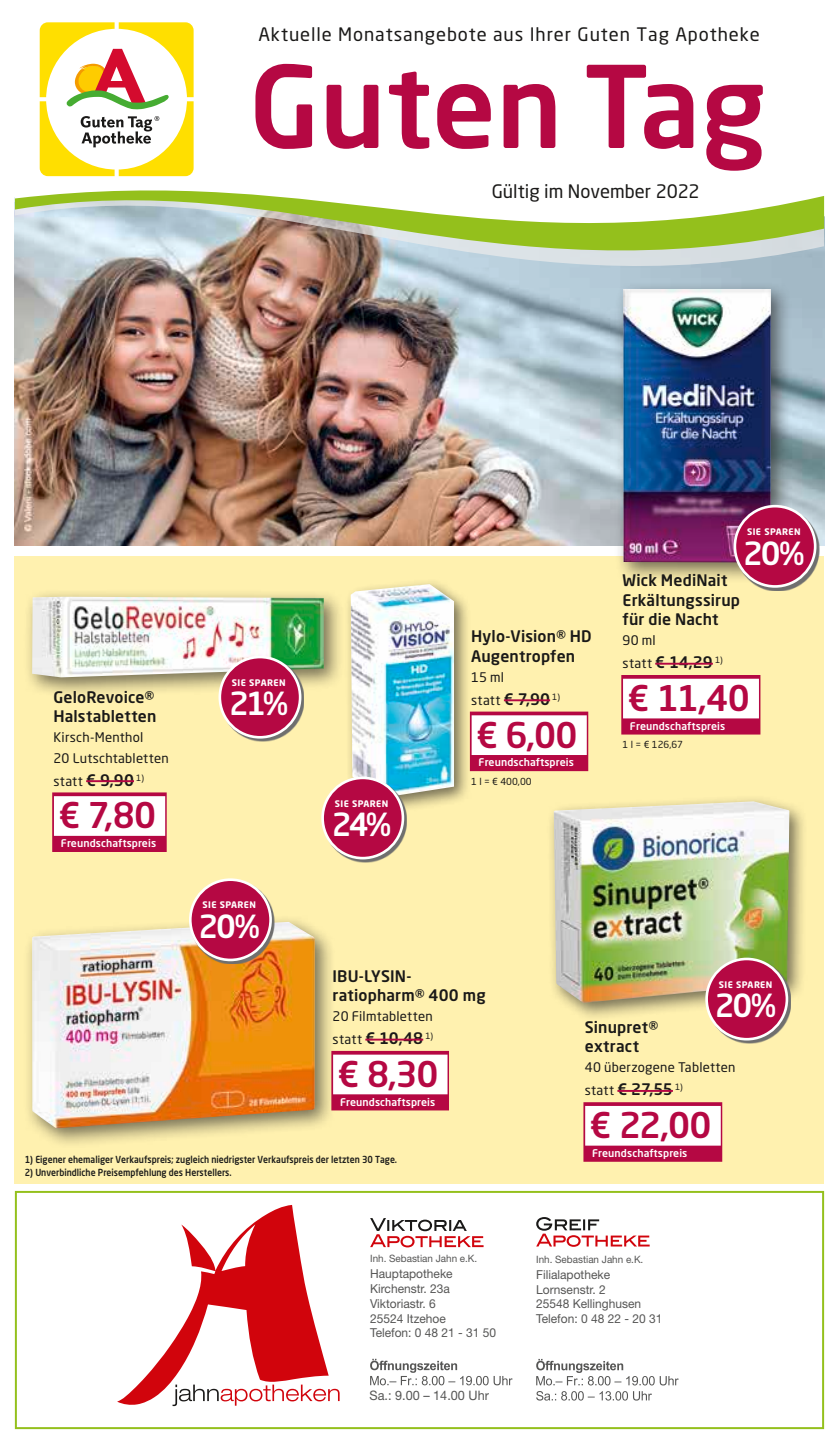
<style>
.page{position:relative;width:839px;height:1444px;background:#fff}
.page>*{position:absolute;margin:0;border:0;box-sizing:border-box;transform-origin:0 0}
.t1{font:500 112px "Neo Sans Pro";color:#b50843}
._04_Angebotspreis{font:500 35px "Neo Sans Pro";letter-spacing:-.025em;color:#b50843}
.Prozente{font:500 31.5px "Neo Sans Pro";letter-spacing:-.07em;color:#fff}
.t2{font:18.38px "Neo Sans Pro";letter-spacing:.05em;color:#1a1918}
.t3{font:18.38px "Neo Sans Pro";color:#1a1918}
._01_Artikel{font:500 15.75px/19.2px "Neo Sans Pro";letter-spacing:.01em;color:#1a1918}
._03_statt_Preis{font:500 15.75px "Neo Sans Pro";letter-spacing:-.01em;color:#1a1918}
._02_Text{font:13.12px "Neo Sans Pro";letter-spacing:.015em;color:#1a1918}
._03_statt_Preis-2{font:13.12px "Neo Sans Pro";letter-spacing:.025em;color:#1a1918}
.t4{font:12.95px "Helvetica Neue";color:#565655}
.t5{font:12.25px/14.7px "Helvetica Neue";color:#565655}
._07_T_Wirberaten{font:500 10.5px "Neo Sans Pro";letter-spacing:.01em;color:#fff}
.t6{font:10.15px "Helvetica Neue";color:#565655}
.t7{font:500 9.62px "Neo Sans Pro";color:#1d1d1b;scale:.9 1}
._05_Grundpreis{font:9.62px "Neo Sans Pro";color:#1a1918}
.Sparen{font:700 8.92px "Neo Sans Pro";letter-spacing:.05em;color:#fff}
.s1{font-weight:500;font-size:15.75px}
.s2{font-weight:400;font-size:13.12px}
</style>
<div class="page">
<img style="left:15px;top:301px;width:808px;height:245px">
<div style="left:15px;top:556px;width:808px;height:627px;background:#fff1af"></div>
<img style="left:15px;top:161px;width:808px;height:140px">
<svg style="left:40px;top:22px;width:153px;height:154px"></svg>
<svg style="left:117px;top:1205px;width:222px;height:201px"></svg>
<svg style="left:370px;top:1358px;width:142px;height:27px"></svg>
<svg style="left:370px;top:1218px;width:113px;height:29px"></svg>
<svg style="left:536px;top:1391px;width:115px;height:9px"></svg>
<svg style="left:536px;top:1358px;width:142px;height:27px"></svg>
<svg style="left:536px;top:1217px;width:113px;height:29px"></svg>
<div style="left:15px;top:1191px;width:808px;height:238px;border:2px solid #94c01c"></div>
<div style="left:23px;top:913px;width:313px;height:236px;background:#1a1918;opacity:.6"></div>
<img style="left:32px;top:922px;width:283px;height:206px">
<div style="left:331px;top:1051px;width:118px;height:59px;background:#b50843"></div>
<div style="left:333px;top:1054px;width:114px;height:40px;background:#fff"></div>
<hr style="left:365px;top:1038px;width:58px;height:2px;background:#b50843">
<svg style="left:191px;top:882px;width:83px;height:82px"></svg>
<div style="left:190px;top:879px;width:80px;height:81px;background:#b50843;border-radius:50%"></div>
<div style="left:189px;top:878px;width:83px;height:83px;border:3px solid #fff;border-radius:50%"></div>
<div style="left:621px;top:675px;width:139px;height:59px;background:#b50843"></div>
<div style="left:623px;top:679px;width:135px;height:39px;background:#fff"></div>
<hr style="left:655px;top:663px;width:57px;height:1px;background:#b50843">
<div style="left:614px;top:280px;width:178px;height:304px;background:#1a1918;opacity:.6"></div>
<img style="left:623px;top:289px;width:147px;height:273px">
<svg style="left:735px;top:507px;width:83px;height:83px"></svg>
<div style="left:734px;top:506px;width:81px;height:80px;background:#b50843;border-radius:50%"></div>
<div style="left:733px;top:505px;width:83px;height:83px;border:3px solid #fff;border-radius:50%"></div>
<div style="left:546px;top:794px;width:262px;height:227px;background:#1a1918;opacity:.6"></div>
<img style="left:553px;top:801px;width:236px;height:202px">
<div style="left:583px;top:1102px;width:139px;height:59px;background:#b50843"></div>
<div style="left:585px;top:1106px;width:135px;height:39px;background:#fff"></div>
<hr style="left:617px;top:1090px;width:55px;height:2px;background:#b50843">
<svg style="left:707px;top:960px;width:83px;height:83px"></svg>
<div style="left:706px;top:959px;width:80px;height:80px;background:#b50843;border-radius:50%"></div>
<div style="left:705px;top:957px;width:83px;height:83px;border:3px solid #fff;border-radius:50%"></div>
<div style="left:344px;top:577px;width:127px;height:238px;background:#1a1918;opacity:.6"></div>
<img style="left:350px;top:584px;width:104px;height:214px">
<div style="left:470px;top:711px;width:118px;height:60px;background:#b50843"></div>
<div style="left:471px;top:715px;width:115px;height:40px;background:#fff"></div>
<hr style="left:504px;top:699px;width:46px;height:2px;background:#b50843">
<svg style="left:324px;top:779px;width:83px;height:83px"></svg>
<div style="left:322px;top:778px;width:81px;height:80px;background:#b50843;border-radius:50%"></div>
<div style="left:321px;top:776px;width:83px;height:83px;border:3px solid #fff;border-radius:50%"></div>
<div style="left:23px;top:588px;width:322px;height:110px;background:#1a1918;opacity:.6"></div>
<img style="left:32px;top:597px;width:292px;height:80px">
<div style="left:52px;top:792px;width:115px;height:60px;background:#b50843"></div>
<div style="left:54px;top:796px;width:111px;height:40px;background:#fff"></div>
<hr style="left:86px;top:780px;width:48px;height:2px;background:#b50843">
<svg style="left:221px;top:658px;width:83px;height:83px"></svg>
<div style="left:220px;top:657px;width:80px;height:80px;background:#b50843;border-radius:50%"></div>
<div style="left:218px;top:656px;width:83px;height:82px;border:3px solid #fff;border-radius:50%"></div>
<p class="t2" style="left:258px;top:23px;width:503px">Aktuelle Monatsangebote aus Ihrer Guten Tag Apotheke</p>
<p class="t1" style="left:249px;top:36px;width:518px">Guten Tag</p>
<p class="t3" style="left:491px;top:180px;width:209px">Gültig im November 2022</p>
<p class="_01_Artikel" style="left:53px;top:687px;width:104px">GeloRevoice®<br>Halstabletten</p>
<p class="_02_Text" style="left:53px;top:729px;width:91px">Kirsch-Menthol</p>
<p class="_02_Text" style="left:53px;top:750px;width:117px">20 Lutschtabletten</p>
<p class="_03_statt_Preis-2" style="left:53px;top:772px;width:92px">statt <span class="s1">€ 9,90</span> <sup>1)</sup></p>
<p class="_04_Angebotspreis" style="left:58px;top:793px;width:99px">€ 7,80</p>
<p class="_07_T_Wirberaten" style="left:61px;top:836px;width:97px">Freundschaftspreis</p>
<p class="Sparen" style="left:232px;top:676px;width:55px">SIE SPAREN</p>
<p class="Prozente" style="left:229px;top:684px;width:61px">21%</p>
<p class="Sparen" style="left:202px;top:899px;width:55px">SIE SPAREN</p>
<p class="Prozente" style="left:198px;top:906px;width:63px">20%</p>
<p class="Sparen" style="left:334px;top:797px;width:55px">SIE SPAREN</p>
<p class="Prozente" style="left:331px;top:805px;width:61px">24%</p>
<p class="_01_Artikel" style="left:471px;top:626px;width:122px">Hylo-Vision® HD<br>Augentropfen</p>
<p class="_02_Text" style="left:471px;top:669px;width:35px">15 ml</p>
<p class="_03_statt_Preis-2" style="left:471px;top:692px;width:90px">statt <span class="s1">€ 7,90</span> <sup>1)</sup></p>
<p class="_04_Angebotspreis" style="left:476px;top:712px;width:103px">€ 6,00</p>
<p class="_07_T_Wirberaten" style="left:478px;top:756px;width:97px">Freundschaftspreis</p>
<p class="_05_Grundpreis" style="left:471px;top:775px;width:62px">1 l = € 400,00</p>
<p class="Sparen" style="left:746px;top:526px;width:55px">SIE SPAREN</p>
<p class="Prozente" style="left:742px;top:533px;width:63px">20%</p>
<p class="_01_Artikel" style="left:622px;top:570px;width:119px">Wick MediNait<br>Erkältungssirup für die Nacht</p>
<p class="_02_Text" style="left:622px;top:632px;width:35px">90 ml</p>
<p class="_03_statt_Preis" style="left:622px;top:652px;width:102px"><span class="s2">statt</span> € 14,29 <sup>1)</sup></p>
<p class="_04_Angebotspreis" style="left:627px;top:676px;width:124px">€ 11,40</p>
<p class="_07_T_Wirberaten" style="left:630px;top:719px;width:97px">Freundschaftspreis</p>
<p class="_05_Grundpreis" style="left:622px;top:739px;width:62px">1 l = € 126,67</p>
<p class="_01_Artikel" style="left:332px;top:965px;width:154px">IBU-LYSIN&shy;ratiopharm® 400 mg</p>
<p class="_02_Text" style="left:332px;top:1008px;width:101px">20 Filmtabletten</p>
<p class="_03_statt_Preis" style="left:332px;top:1028px;width:102px"><span class="s2">statt</span> € 10,48 <sup>1)</sup></p>
<p class="_04_Angebotspreis" style="left:337px;top:1052px;width:102px">€ 8,30</p>
<p class="_07_T_Wirberaten" style="left:340px;top:1095px;width:97px">Freundschaftspreis</p>
<p class="t7" style="left:25px;top:1153px;width:415px">1) Eigener ehemaliger Verkaufspreis; zugleich niedrigster Verkaufspreis der letzten 30 Tage.</p>
<p class="t7" style="left:25px;top:1166px;width:231px">2) Unverbindliche Preisempfehlung des Herstellers.</p>
<p class="t6" style="left:370px;top:1252px;width:109px">Inh. Sebastian Jahn e.K.</p>
<p class="t5" style="left:370px;top:1266px;width:128px">Hauptapotheke<br>Kirchenstr. 23a<br>Viktoriastr. 6<br>25524 Itzehoe<br>Telefon: 0 48 21 - 31 50</p>
<p class="t4" style="left:369px;top:1388px;width:121px">Sa.: 9.00 – 14.00 Uhr</p>
<p class="Sparen" style="left:718px;top:978px;width:55px">SIE SPAREN</p>
<p class="Prozente" style="left:714px;top:986px;width:63px">20%</p>
<p class="_01_Artikel" style="left:584px;top:1017px;width:75px">Sinupret® extract</p>
<p class="_02_Text" style="left:584px;top:1059px;width:152px">40 überzogene Tabletten</p>
<p class="_03_statt_Preis" style="left:584px;top:1079px;width:100px"><span class="s2">statt</span> € 27,55 <sup>1)</sup></p>
<p class="_04_Angebotspreis" style="left:589px;top:1103px;width:123px">€ 22,00</p>
<p class="_07_T_Wirberaten" style="left:592px;top:1146px;width:97px">Freundschaftspreis</p>
<p class="t6" style="left:536px;top:1253px;width:109px">Inh. Sebastian Jahn e.K.</p>
<p class="t5" style="left:536px;top:1267px;width:128px">Filialapotheke<br>Lornsenstr. 2<br>25548 Kellinghusen<br>Telefon: 0 48 22 - 20 31</p>
</div>
